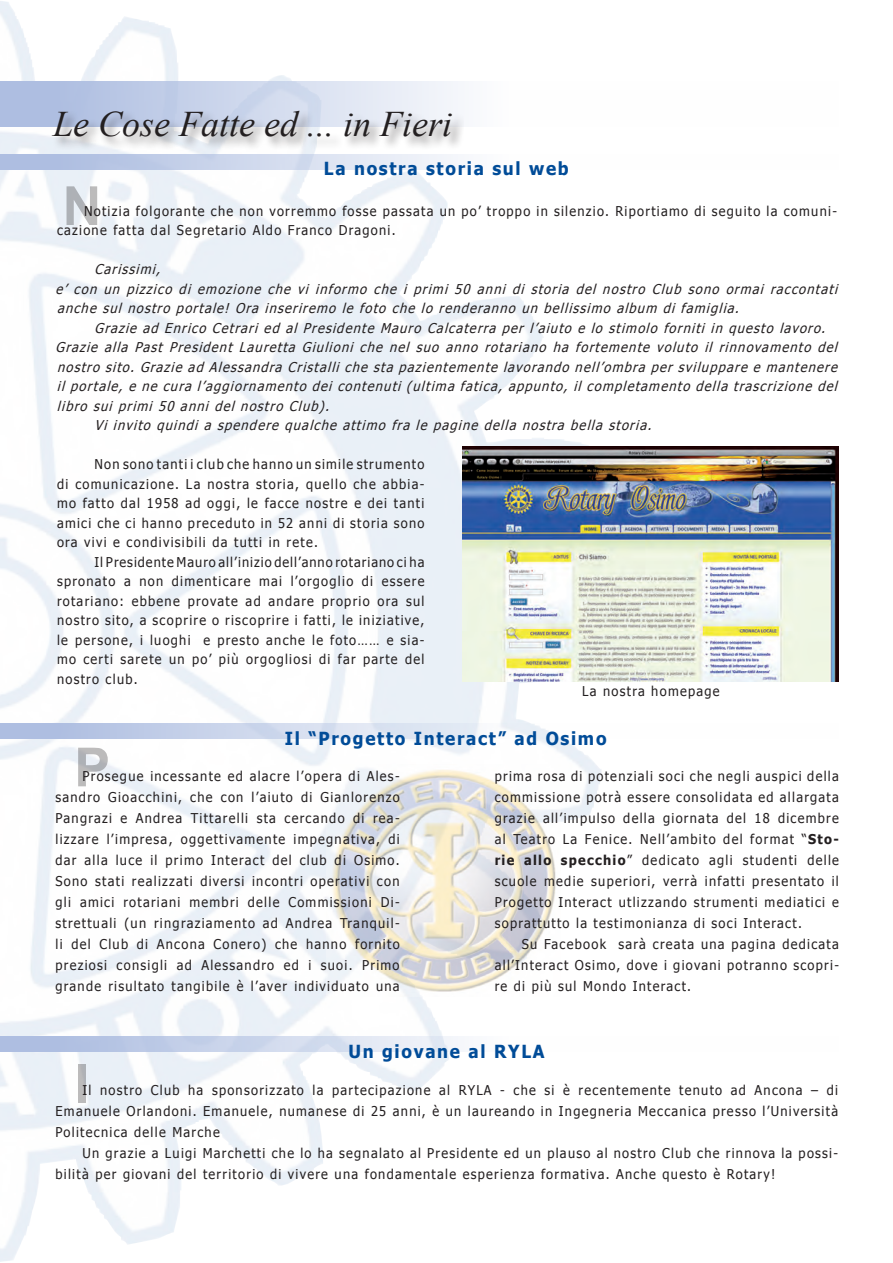
<style>
.page{position:relative;width:893px;height:1263px;background:#fff}
.page>*{position:absolute;margin:0;border:0;box-sizing:border-box;transform-origin:0 0}
.t1{font:700 54px "Arial";color:#231f20}
.t2{font:italic 36px "Times New Roman";color:#231f20}
.t3{font:700 18px "Tahoma";letter-spacing:.1em;color:#014c98;scale:.95 1}
.t4{font:13.5px/21px "Tahoma";letter-spacing:.1em;color:#231f20;text-align:justify;scale:.95 1}
.t5{font:italic 13.5px/19.5px "Tahoma";color:#231f20;scale:.95 1}
.s1{font-weight:700}
</style>
<div class="page">
<img style="left:327px;top:768px;width:234px;height:228px">
<svg style="left:0;top:723px;width:562px;height:16px;background:#d0d9ed"></svg>
<svg style="left:0;top:82px;width:458px;height:45px;background:#c9d4ea"></svg>
<div style="left:50px;top:109px;width:414px;height:41px;background:#231f20;opacity:.53"></div>
<img style="left:463px;top:446px;width:376px;height:236px">
<svg style="left:0;top:1037px;width:498px;height:15px;background:#cdd7ec"></svg>
<svg style="left:0;top:154px;width:458px;height:15px;background:#cbd6eb"></svg>
<p class="t2" style="left:53px;top:99px;width:400px">Le Cose Fatte ed ... in Fieri</p>
<p class="t3" style="left:324px;top:156px;width:259px">La nostra storia sul web</p>
<p class="t4" style="left:57px;top:201px;width:823px;line-height:19.5px;text-indent:27px">Notizia folgorante che non vorremmo fosse passata un po’ troppo in silenzio. Riportiamo di seguito la comuni&shy;cazione fatta dal Segretario Aldo Franco Dragoni.</p>
<p class="t5" style="left:95px;top:259px;width:75px">Carissimi,</p>
<p class="t5" style="left:56px;top:279px;width:829px">e’ con un pizzico di emozione che vi informo che i primi 50 anni di storia del nostro Club sono ormai raccontati anche sul nostro portale! Ora inseriremo le foto che lo renderanno un bellissimo album di famiglia.</p>
<p class="t5" style="left:95px;top:318px;width:775px">Grazie ad Enrico Cetrari ed al Presidente Mauro Calcaterra per l’aiuto e lo stimolo forniti in questo lavoro.</p>
<p class="t5" style="left:56px;top:337px;width:829px;text-align:justify">Grazie alla Past President Lauretta Giulioni che nel suo anno rotariano ha fortemente voluto il rinnovamento del nostro sito. Grazie ad Alessandra Cristalli che sta pazientemente lavorando nell’ombra per sviluppare e mantenere il portale, e ne cura l’aggiornamento dei contenuti (ultima fatica, appunto, il completamento della trascrizione del libro sui primi 50 anni del nostro Club).</p>
<p class="t5" style="left:95px;top:415px;width:592px">Vi invito quindi a spendere qualche attimo fra le pagine della nostra bella storia.</p>
<p class="t4" style="left:57px;top:454px;width:388px;line-height:19.5px;text-indent:38px">Non sono tanti i club che hanno un simile strumento di comunicazione. La nostra storia, quello che abbia&shy;mo fatto dal 1958 ad oggi, le facce nostre e dei tanti amici che ci hanno preceduto in 52 anni di storia sono ora vivi e condivisibili da tutti in rete.</p>
<p class="t4" style="left:57px;top:552px;width:388px;line-height:19.5px;text-indent:38px">Il Presidente Mauro all’inizio dell’anno rotariano ci ha spronato a non dimenticare mai l’orgoglio di essere rotariano: ebbene provate ad andare proprio ora sul nostro sito, a scoprire o riscoprire i fatti, le iniziative, le persone, i luoghi e presto anche le foto…… e sia&shy;mo certi sarete un po’ più orgogliosi di far parte del nostro club.</p>
<h1 class="t1" style="left:63px;top:170px;width:40px">N</h1>
<p class="t4" style="left:582px;top:680px;width:146px">La nostra homepage</p>
<p class="t3" style="left:285px;top:726px;width:340px">Il “Progetto Interact” ad Osimo</p>
<h1 class="t1" style="left:74px;top:732px;width:38px">P</h1>
<p class="t4" style="left:55px;top:765px;width:364px;text-indent:27px">Prosegue incessante ed alacre l’opera di Ales&shy;sandro Gioacchini, che con l’aiuto di Gianlorenzo Pangrazi e Andrea Tittarelli sta cercando di rea&shy;lizzare l’impresa, oggettivamente impegnativa, di dar alla luce il primo Interact del club di Osimo.<br>Sono stati realizzati diversi incontri operativi con gli amici rotariani membri delle Commissioni Di&shy;strettuali (un ringraziamento ad Andrea Tranquil&shy;li del Club di Ancona Conero) che hanno fornito preziosi consigli ad Alessandro ed i suoi. Primo grande risultato tangibile è l’aver individuato una</p>
<p class="t4" style="left:495px;top:765px;width:364px">prima rosa di potenziali soci che negli auspici della commissione potrà essere consolidata ed allargata grazie all’impulso della giornata del 18 dicembre al Teatro La Fenice. Nell’ambito del format “<span class="s1">Sto&shy;rie allo specchio</span>” dedicato agli studenti delle scuole medie superiori, verrà infatti presentato il Progetto Interact utlizzando strumenti mediatici e soprattutto la testimonianza di soci Interact.</p>
<p class="t4" style="left:495px;top:933px;width:364px;text-indent:27px">Su Facebook sarà creata una pagina dedicata all’Interact Osimo, dove i giovani potranno scopri&shy;re di più sul Mondo Interact.</p>
<p class="t3" style="left:348px;top:1038px;width:208px">Un giovane al RYLA</p>
<h1 class="t1" style="left:74px;top:1048px;width:17px">I</h1>
<p class="t4" style="left:55px;top:1079px;width:825px;text-indent:27px">Il nostro Club ha sponsorizzato la partecipazione al RYLA - che si è recentemente tenuto ad Ancona – di Emanuele Orlandoni. Emanuele, numanese di 25 anni, è un laureando in Ingegneria Meccanica presso l’Università Politecnica delle Marche</p>
<p class="t4" style="left:55px;top:1142px;width:825px;text-indent:27px">Un grazie a Luigi Marchetti che lo ha segnalato al Presidente ed un plauso al nostro Club che rinnova la possi&shy;bilità per giovani del territorio di vivere una fondamentale esperienza formativa. Anche questo è Rotary!</p>
</div>
